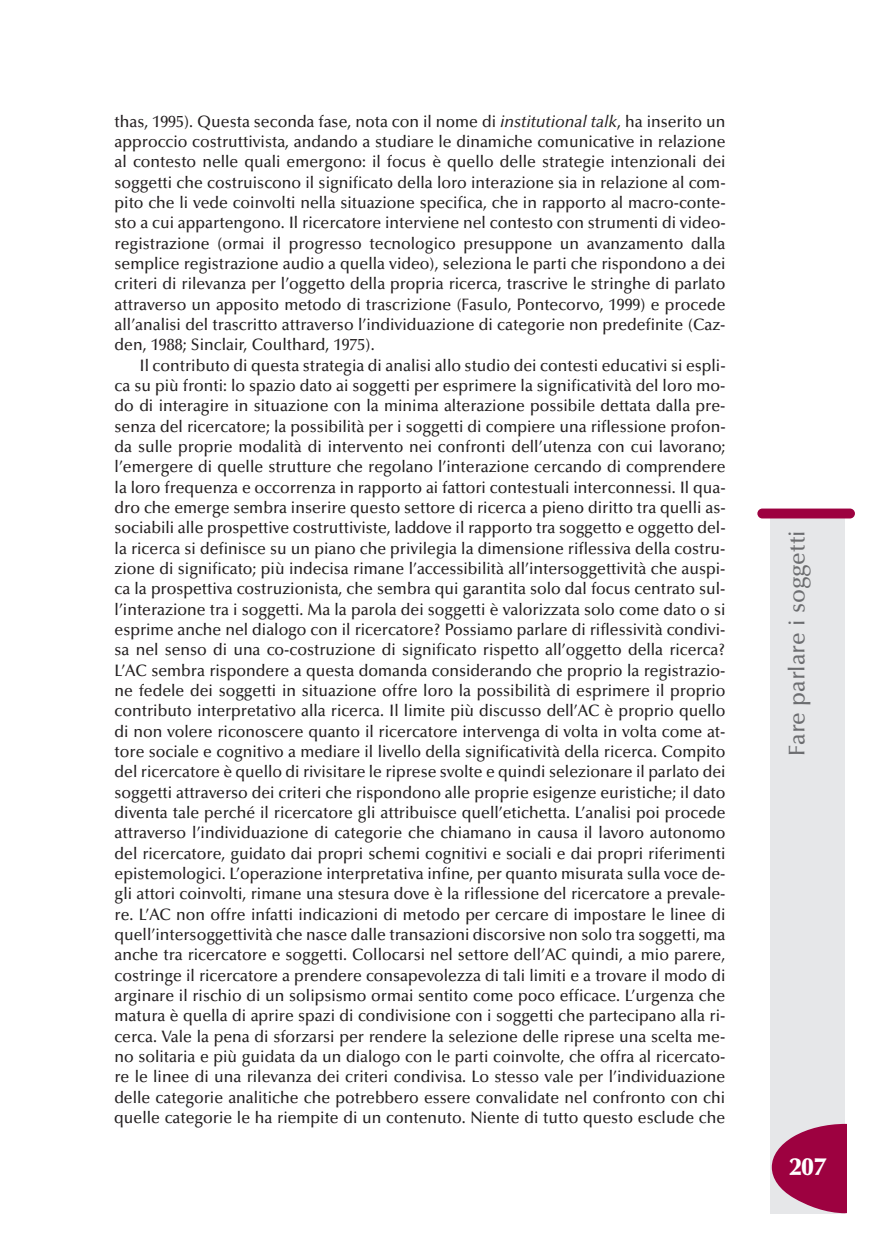
<style>
.page{position:relative;width:869px;height:1241px;background:#fff}
.page>*{position:absolute;margin:0;border:0;box-sizing:border-box;transform-origin:0 0}
.t1{font:900 24.5px "Optima";color:#fff}
.t2{font:500 22.75px "Optima";color:#6c6d70}
.t3{font:500 16.62px "Optima";color:#231f20;scale:.95 1}
.s1{font-style:italic}
</style>
<div class="page">
<div style="left:770px;top:516px;width:74px;height:697px;background:#e6e7e9"></div>
<div style="left:757px;top:508px;width:97px;height:10px;background:#9d0140;border-radius:5px"></div>
<svg style="left:771px;top:1123px;width:76px;height:89px"></svg>
<p class="t3" style="left:115px;top:115px;width:644px">thas, 1995). Questa seconda fase, nota con il nome di <span class="s1">institutional talk</span>, ha inserito un</p>
<p class="t3" style="left:115px;top:135px;width:644px">approccio costruttivista, andando a studiare le dinamiche comunicative in relazione</p>
<p class="t3" style="left:115px;top:155px;width:644px">al contesto nelle quali emergono: il focus è quello delle strategie intenzionali dei</p>
<p class="t3" style="left:115px;top:175px;width:644px">soggetti che costruiscono il significato della loro interazione sia in relazione al com-</p>
<p class="t3" style="left:115px;top:196px;width:644px">pito che li vede coinvolti nella situazione specifica, che in rapporto al macro-conte-</p>
<p class="t3" style="left:115px;top:216px;width:644px">sto a cui appartengono. Il ricercatore interviene nel contesto con strumenti di video-</p>
<p class="t3" style="left:115px;top:236px;width:644px">registrazione (ormai il progresso tecnologico presuppone un avanzamento dalla</p>
<p class="t3" style="left:115px;top:257px;width:644px">semplice registrazione audio a quella video), seleziona le parti che rispondono a dei</p>
<p class="t3" style="left:115px;top:277px;width:644px">criteri di rilevanza per l’oggetto della propria ricerca, trascrive le stringhe di parlato</p>
<p class="t3" style="left:115px;top:297px;width:644px">attraverso un apposito metodo di trascrizione (Fasulo, Pontecorvo, 1999) e procede</p>
<p class="t3" style="left:115px;top:318px;width:644px">all’analisi del trascritto attraverso l’individuazione di categorie non predefinite (Caz-</p>
<p class="t3" style="left:115px;top:338px;width:275px">den, 1988; Sinclair, Coulthard, 1975).</p>
<p class="t3" style="left:139px;top:358px;width:618px">Il contributo di questa strategia di analisi allo studio dei contesti educativi si espli-</p>
<p class="t3" style="left:115px;top:379px;width:644px">ca su più fronti: lo spazio dato ai soggetti per esprimere la significatività del loro mo-</p>
<p class="t3" style="left:115px;top:399px;width:644px">do di interagire in situazione con la minima alterazione possibile dettata dalla pre-</p>
<p class="t3" style="left:115px;top:419px;width:644px">senza del ricercatore; la possibilità per i soggetti di compiere una riflessione profon-</p>
<p class="t3" style="left:115px;top:440px;width:644px">da sulle proprie modalità di intervento nei confronti dell’utenza con cui lavorano;</p>
<p class="t3" style="left:115px;top:460px;width:644px">l’emergere di quelle strutture che regolano l’interazione cercando di comprendere</p>
<p class="t3" style="left:115px;top:480px;width:644px">la loro frequenza e occorrenza in rapporto ai fattori contestuali interconnessi. Il qua-</p>
<p class="t3" style="left:115px;top:501px;width:644px">dro che emerge sembra inserire questo settore di ricerca a pieno diritto tra quelli as-</p>
<p class="t3" style="left:115px;top:521px;width:644px">sociabili alle prospettive costruttiviste, laddove il rapporto tra soggetto e oggetto del-</p>
<p class="t3" style="left:115px;top:541px;width:644px">la ricerca si definisce su un piano che privilegia la dimensione riflessiva della costru-</p>
<p class="t3" style="left:115px;top:561px;width:644px">zione di significato; più indecisa rimane l’accessibilità all’intersoggettività che auspi-</p>
<p class="t3" style="left:115px;top:582px;width:644px">ca la prospettiva costruzionista, che sembra qui garantita solo dal focus centrato sul-</p>
<p class="t3" style="left:115px;top:602px;width:644px">l’interazione tra i soggetti. Ma la parola dei soggetti è valorizzata solo come dato o si</p>
<p class="t3" style="left:115px;top:622px;width:644px">esprime anche nel dialogo con il ricercatore? Possiamo parlare di riflessività condivi-</p>
<p class="t3" style="left:115px;top:643px;width:644px">sa nel senso di una co-costruzione di significato rispetto all’oggetto della ricerca?</p>
<p class="t3" style="left:115px;top:663px;width:644px">L’AC sembra rispondere a questa domanda considerando che proprio la registrazio-</p>
<p class="t3" style="left:115px;top:683px;width:644px">ne fedele dei soggetti in situazione offre loro la possibilità di esprimere il proprio</p>
<p class="t3" style="left:115px;top:704px;width:644px">contributo interpretativo alla ricerca. Il limite più discusso dell’AC è proprio quello</p>
<p class="t3" style="left:115px;top:724px;width:644px">di non volere riconoscere quanto il ricercatore intervenga di volta in volta come at-</p>
<p class="t3" style="left:115px;top:744px;width:644px">tore sociale e cognitivo a mediare il livello della significatività della ricerca. Compito</p>
<p class="t3" style="left:115px;top:765px;width:644px">del ricercatore è quello di rivisitare le riprese svolte e quindi selezionare il parlato dei</p>
<p class="t3" style="left:115px;top:785px;width:644px">soggetti attraverso dei criteri che rispondono alle proprie esigenze euristiche; il dato</p>
<p class="t3" style="left:115px;top:805px;width:644px">diventa tale perché il ricercatore gli attribuisce quell’etichetta. L’analisi poi procede</p>
<p class="t3" style="left:115px;top:826px;width:644px">attraverso l’individuazione di categorie che chiamano in causa il lavoro autonomo</p>
<p class="t3" style="left:114px;top:846px;width:644px">del ricercatore, guidato dai propri schemi cognitivi e sociali e dai propri riferimenti</p>
<p class="t3" style="left:114px;top:866px;width:644px">epistemologici. L’operazione interpretativa infine, per quanto misurata sulla voce de-</p>
<p class="t3" style="left:114px;top:887px;width:644px">gli attori coinvolti, rimane una stesura dove è la riflessione del ricercatore a prevale-</p>
<p class="t3" style="left:114px;top:907px;width:644px">re. L’AC non offre infatti indicazioni di metodo per cercare di impostare le linee di</p>
<p class="t3" style="left:114px;top:927px;width:644px">quell’intersoggettività che nasce dalle transazioni discorsive non solo tra soggetti, ma</p>
<p class="t3" style="left:114px;top:947px;width:644px">anche tra ricercatore e soggetti. Collocarsi nel settore dell’AC quindi, a mio parere,</p>
<p class="t3" style="left:114px;top:968px;width:644px">costringe il ricercatore a prendere consapevolezza di tali limiti e a trovare il modo di</p>
<p class="t3" style="left:114px;top:988px;width:644px">arginare il rischio di un solipsismo ormai sentito come poco efficace. L’urgenza che</p>
<p class="t3" style="left:114px;top:1008px;width:644px">matura è quella di aprire spazi di condivisione con i soggetti che partecipano alla ri-</p>
<p class="t3" style="left:114px;top:1029px;width:644px">cerca. Vale la pena di sforzarsi per rendere la selezione delle riprese una scelta me-</p>
<p class="t3" style="left:114px;top:1049px;width:644px">no solitaria e più guidata da un dialogo con le parti coinvolte, che offra al ricercato-</p>
<p class="t3" style="left:114px;top:1069px;width:644px">re le linee di una rilevanza dei criteri condivisa. Lo stesso vale per l’individuazione</p>
<p class="t3" style="left:114px;top:1090px;width:644px">delle categorie analitiche che potrebbero essere convalidate nel confronto con chi</p>
<p class="t3" style="left:114px;top:1110px;width:644px">quelle categorie le ha riempite di un contenuto. Niente di tutto questo esclude che</p>
<p class="t2" style="left:787px;top:755px;width:226px;rotate:-90deg">Fare parlare i soggetti</p>
<p class="t1" style="left:789px;top:1156px;width:38px">207</p>
</div>
